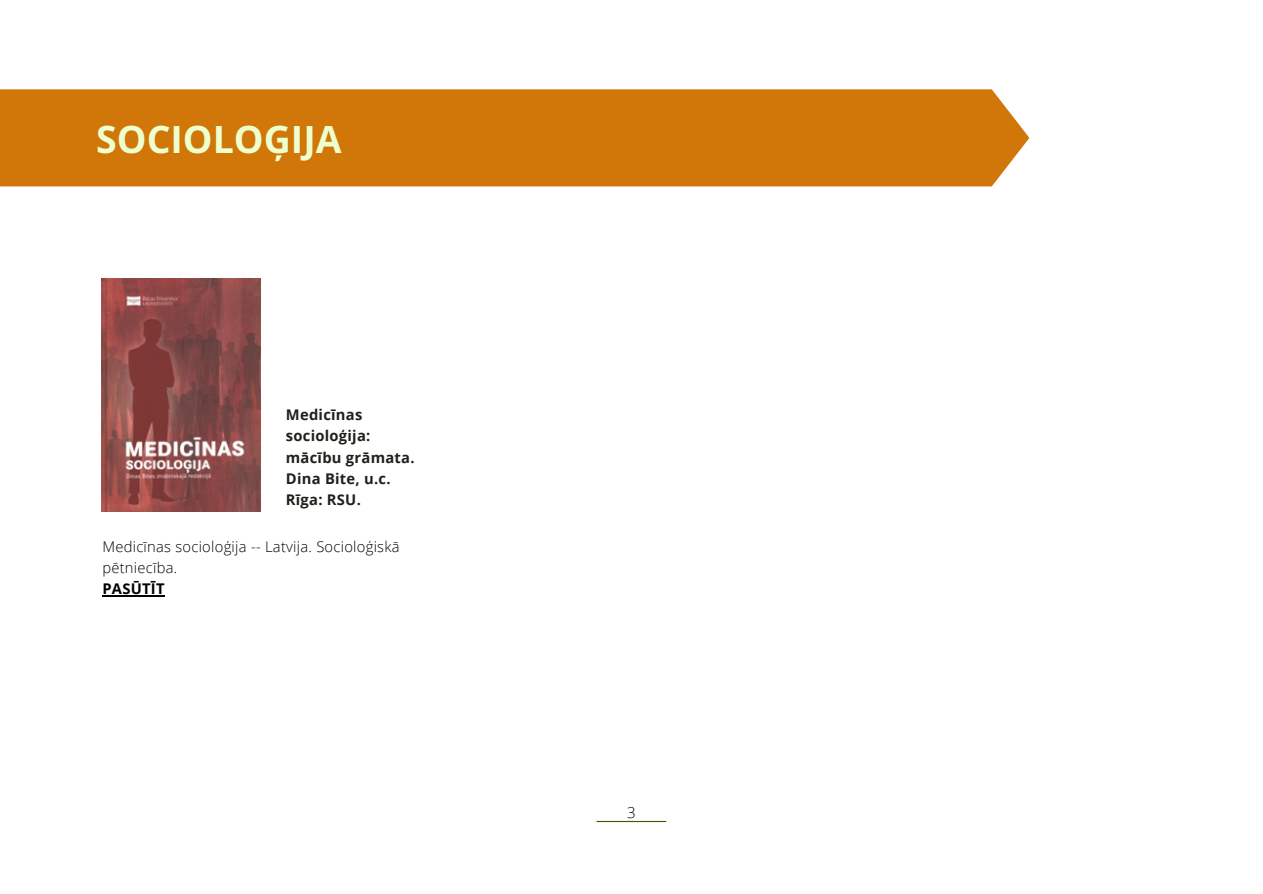
<style>
.page{position:relative;width:1263px;height:894px;background:#fff}
.page>*{position:absolute;margin:0;border:0;box-sizing:border-box;transform-origin:0 0}
.t1{font:700 37.5px "Open Sans";color:#edffcc}
.t2{font:300 15px "Open Sans";color:#000}
.t3{font:700 14.7px/21.3px "Open Sans";letter-spacing:.02em;color:#22201b}
.t4{font:300 14.7px/21.3px "Open Sans";letter-spacing:.02em;color:#000}
.t5{font:700 14.7px "Open Sans";letter-spacing:.02em;color:#000}
</style>
<div class="page">
<hr style="left:597px;top:820px;width:69px;height:1px;background:#3b5704">
<div style="left:0;top:89px;width:1029px;height:97px;background:#d17609"></div>
<img style="left:101px;top:278px;width:160px;height:234px">
<hr style="left:112px;top:595px;width:53px;height:1px;background:#000">
<p class="t1" style="left:96px;top:112px;width:247px">SOCIOLOĢIJA</p>
<p class="t3" style="left:286px;top:403px;width:130px">Medicīnas socioloģija: mācību grāmata.<br>Dina Bite, u.c.<br>Rīga: RSU.</p>
<p class="t4" style="left:102px;top:535px;width:299px">Medicīnas socioloģija -- Latvija. Socioloģiskā pētniecība.</p>
<p class="t5" style="left:102px;top:578px;width:64px">PASŪTĪT</p>
<p class="t2" style="left:627px;top:801px;width:10px">3</p>
</div>
